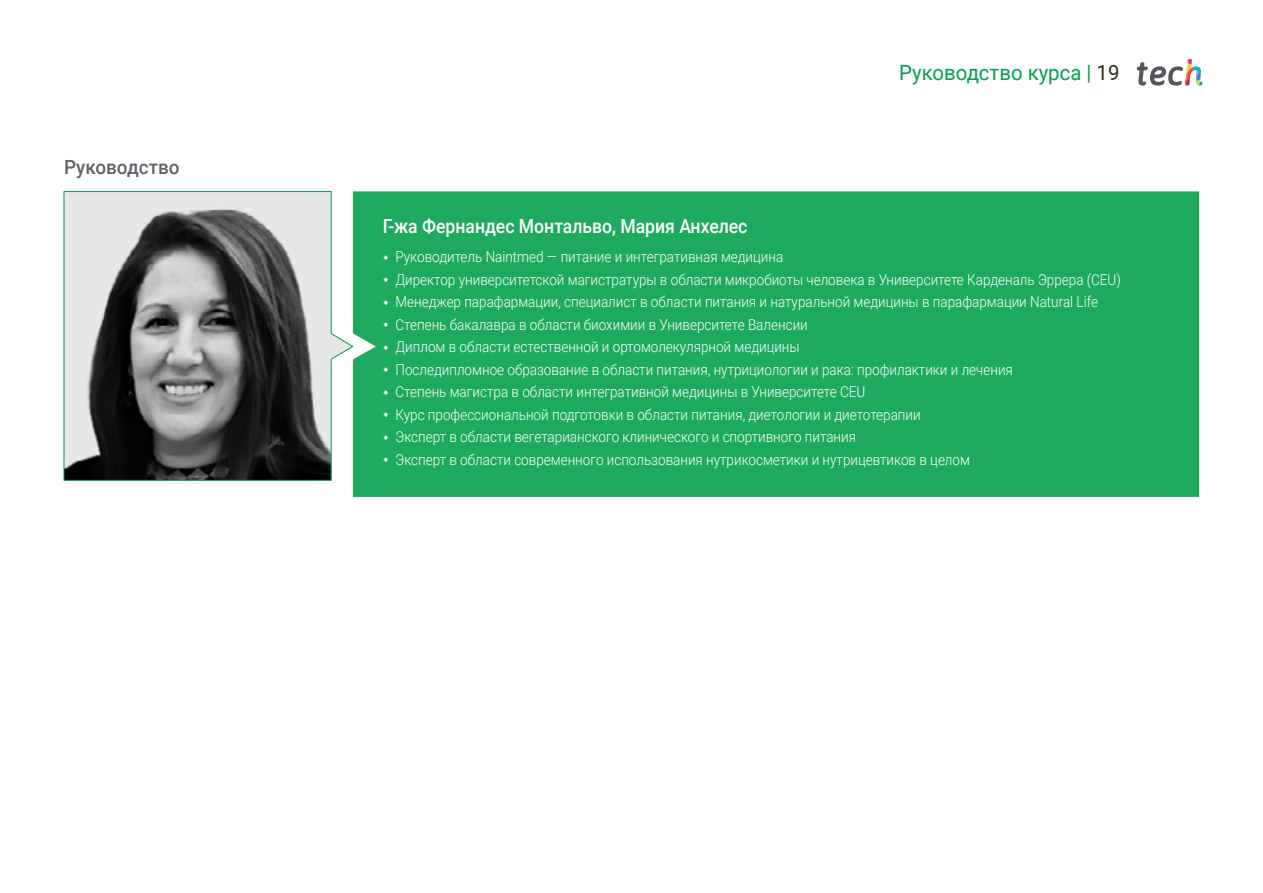
<style>
.page{position:relative;width:1263px;height:893px;background:#fff}
.page>*{position:absolute;margin:0;border:0;box-sizing:border-box;transform-origin:0 0}
.t1{font:21px "Roboto";color:#04a14d}
.t2{font:500 19.5px "Roboto";color:#fff;scale:.9 1}
.t3{font:500 19.5px "Roboto";color:#61646a}
.t4{font:300 15px/22.5px "Roboto";color:#fff;scale:.9 1}
.s1{color:#312e20}
</style>
<div class="page">
<div style="left:353px;top:191px;width:846px;height:306px;background:#1daa5f"></div>
<svg style="left:64px;top:191px;width:289px;height:290px;background:#838584"></svg>
<svg style="left:1137px;top:59px;width:65px;height:27px"></svg>
<svg style="left:384px;top:255px;width:4px;height:5px"></svg>
<svg style="left:384px;top:277px;width:4px;height:5px"></svg>
<svg style="left:384px;top:300px;width:4px;height:5px"></svg>
<svg style="left:384px;top:322px;width:4px;height:5px"></svg>
<svg style="left:384px;top:345px;width:4px;height:5px"></svg>
<svg style="left:384px;top:367px;width:4px;height:5px"></svg>
<svg style="left:384px;top:390px;width:4px;height:5px"></svg>
<svg style="left:384px;top:412px;width:4px;height:5px"></svg>
<svg style="left:384px;top:435px;width:4px;height:5px"></svg>
<svg style="left:384px;top:457px;width:4px;height:5px"></svg>
<h2 class="t3" style="left:64px;top:154px;width:117px">Руководство</h2>
<h1 class="t1" style="left:899px;top:57px;width:222px">Руководство курса | <span class="s1">19</span></h1>
<h2 class="t2" style="left:383px;top:212px;width:407px">Г-жа Фернандес Монтальво, Мария Анхелес</h2>
<p class="t4" style="left:395px;top:245px;width:807px">Руководитель Naintmed — питание и интегративная медицина<br>Директор университетской магистратуры в области микробиоты человека в Университете Карденаль Эррера (CEU)<br>Менеджер парафармации, специалист в области питания и натуральной медицины в парафармации Natural Life Степень бакалавра в области биохимии в Университете Валенсии<br>Диплом в области естественной и ортомолекулярной медицины<br>Последипломное образование в области питания, нутрициологии и рака: профилактики и лечения<br>Степень магистра в области интегративной медицины в Университете CEU<br>Курс профессиональной подготовки в области питания, диетологии и диетотерапии<br>Эксперт в области вегетарианского клинического и спортивного питания<br>Эксперт в области современного использования нутрикосметики и нутрицевтиков в целом</p>
</div>
